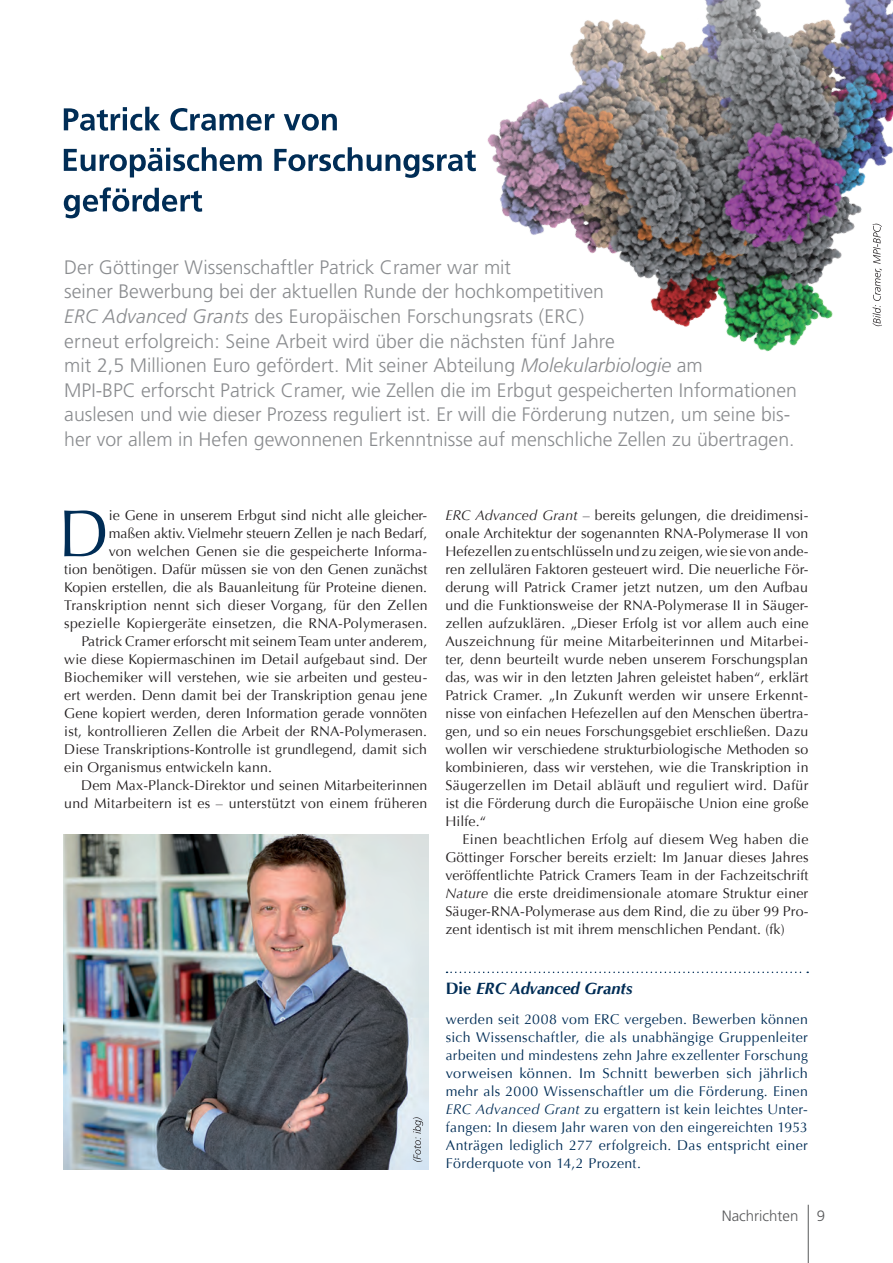
<style>
.page{position:relative;width:893px;height:1263px;background:#fff}
.page>*{position:absolute;margin:0;border:0;box-sizing:border-box;transform-origin:0 0}
.t1{font:66.6px "Optima";color:#002d56}
.t2{font:300 19.5px/24.6px "Frutiger LT Pro";color:#8a8c8f}
.t3{font:italic 700 16.5px "Optima";color:#002d56}
.t4{font:300 15px "Frutiger LT Pro";color:#57585a}
.t5{font:14.1px "Optima";letter-spacing:.01em;color:#231f20}
.t6{font:14.1px/18px "Optima";letter-spacing:.025em;color:#002d56;text-align:justify}
.s1{font-style:italic}
.s2{font-style:normal}
</style>
<div class="page">
<img style="left:487px;top:0;width:406px;height:352px">
<img style="left:64px;top:835px;width:365px;height:334px">
<svg style="left:446px;top:971px;width:362px;height:2px"></svg>
<svg style="left:873px;top:224px;width:9px;height:102px"></svg>
<hr style="left:808px;top:1205px;width:1px;height:58px;background:#57585a">
<svg style="left:64px;top:107px;width:273px;height:24px"></svg>
<svg style="left:64px;top:147px;width:412px;height:31px"></svg>
<svg style="left:64px;top:187px;width:138px;height:31px"></svg>
<svg style="left:413px;top:1117px;width:10px;height:45px"></svg>
<p class="t2" style="left:64px;top:255px;width:734px">Der Göttinger Wissenschaftler Patrick Cramer war mit<br>seiner Bewerbung bei der aktuellen Runde der hochkompetitiven<br><span class="s1">ERC Advanced Grants</span> des Europäischen Forschungsrats (ERC)<br>erneut erfolgreich: Seine Arbeit wird über die nächsten fünf Jahre<br>mit 2,5 Millionen Euro gefördert. Mit seiner Abteilung <span class="s1">Molekularbiologie</span> am<br>MPI-BPC erforscht Patrick Cramer, wie Zellen die im Erbgut gespeicherten Informationen auslesen und wie dieser Prozess reguliert ist. Er will die Förderung nutzen, um seine bis&shy;her vor allem in Hefen gewonnenen Erkenntnisse auf menschliche Zellen zu übertragen.</p>
<p class="t1" style="left:58px;top:495px;width:52px">D</p>
<p class="t5" style="left:109px;top:507px;width:320px">ie Gene in unserem Erbgut sind nicht alle gleicher-</p>
<p class="t5" style="left:109px;top:525px;width:320px">maßen aktiv. Vielmehr steuern Zellen je nach Bedarf,</p>
<p class="t5" style="left:109px;top:543px;width:320px">von welchen Genen sie die gespeicherte Informa-</p>
<p class="t5" style="left:64px;top:561px;width:365px">tion benötigen. Dafür müssen sie von den Genen zunächst</p>
<p class="t5" style="left:64px;top:579px;width:364px">Kopien erstellen, die als Bauanleitung für Proteine dienen.</p>
<p class="t5" style="left:64px;top:597px;width:365px">Transkription nennt sich dieser Vorgang, für den Zellen</p>
<p class="t5" style="left:64px;top:615px;width:365px">spezielle Kopiergeräte einsetzen, die RNA-Polymerasen.</p>
<p class="t5" style="left:81px;top:633px;width:347px">Patrick Cramer erforscht mit seinem Team unter anderem,</p>
<p class="t5" style="left:64px;top:651px;width:365px">wie diese Kopiermaschinen im Detail aufgebaut sind. Der</p>
<p class="t5" style="left:64px;top:669px;width:365px">Biochemiker will verstehen, wie sie arbeiten und gesteu-</p>
<p class="t5" style="left:64px;top:687px;width:364px">ert werden. Denn damit bei der Transkription genau jene</p>
<p class="t5" style="left:64px;top:705px;width:365px">Gene kopiert werden, deren Information gerade vonnöten</p>
<p class="t5" style="left:64px;top:723px;width:364px">ist, kontrollieren Zellen die Arbeit der RNA-Polymerasen.</p>
<p class="t5" style="left:64px;top:741px;width:364px">Diese Transkriptions-Kontrolle ist grundlegend, damit sich</p>
<p class="t5" style="left:64px;top:759px;width:209px">ein Organismus entwickeln kann.</p>
<p class="t5" style="left:81px;top:777px;width:348px">Dem Max-Planck-Direktor und seinen Mitarbeiterinnen</p>
<p class="t5" style="left:64px;top:795px;width:365px">und Mitarbeitern ist es – unterstützt von einem früheren</p>
<p class="t5" style="left:445px;top:507px;width:365px"><span class="s1">ERC Advanced Grant</span> – bereits gelungen, die dreidimensi-</p>
<p class="t5" style="left:445px;top:525px;width:365px">onale Architektur der sogenannten RNA-Polymerase II von</p>
<p class="t5" style="left:445px;top:543px;width:364px">Hefezellen zu entschlüsseln und zu zeigen, wie sie von ande-</p>
<p class="t5" style="left:445px;top:561px;width:365px">ren zellulären Faktoren gesteuert wird. Die neuerliche För-</p>
<p class="t5" style="left:445px;top:579px;width:364px">derung will Patrick Cramer jetzt nutzen, um den Aufbau</p>
<p class="t5" style="left:445px;top:597px;width:365px">und die Funktionsweise der RNA-Polymerase II in Säuger-</p>
<p class="t5" style="left:445px;top:615px;width:365px">zellen aufzuklären. „Dieser Erfolg ist vor allem auch eine</p>
<p class="t5" style="left:445px;top:633px;width:365px">Auszeichnung für meine Mitarbeiterinnen und Mitarbei-</p>
<p class="t5" style="left:445px;top:651px;width:364px">ter, denn beurteilt wurde neben unserem Forschungsplan</p>
<p class="t5" style="left:445px;top:669px;width:365px">das, was wir in den letzten Jahren geleistet haben“, erklärt</p>
<p class="t5" style="left:445px;top:687px;width:364px">Patrick Cramer. „In Zukunft werden wir unsere Erkennt-</p>
<p class="t5" style="left:445px;top:705px;width:365px">nisse von einfachen Hefezellen auf den Menschen übertra-</p>
<p class="t5" style="left:445px;top:723px;width:365px">gen, und so ein neues Forschungsgebiet erschließen. Dazu</p>
<p class="t5" style="left:445px;top:741px;width:365px">wollen wir verschiedene strukturbiologische Methoden so</p>
<p class="t5" style="left:445px;top:759px;width:365px">kombinieren, dass wir verstehen, wie die Transkription in</p>
<p class="t5" style="left:445px;top:777px;width:364px">Säugerzellen im Detail abläuft und reguliert wird. Dafür</p>
<p class="t5" style="left:445px;top:795px;width:365px">ist die Förderung durch die Europäische Union eine große</p>
<p class="t5" style="left:445px;top:813px;width:42px">Hilfe.“</p>
<p class="t5" style="left:462px;top:831px;width:348px">Einen beachtlichen Erfolg auf diesem Weg haben die</p>
<p class="t5" style="left:445px;top:849px;width:365px">Göttinger Forscher bereits erzielt: Im Januar dieses Jahres</p>
<p class="t5" style="left:445px;top:867px;width:365px">veröffentlichte Patrick Cramers Team in der Fachzeitschrift</p>
<p class="t5" style="left:445px;top:885px;width:364px"><span class="s1">Nature</span> die erste dreidimensionale atomare Struktur einer</p>
<p class="t5" style="left:445px;top:903px;width:365px">Säuger-RNA-Polymerase aus dem Rind, die zu über 99 Pro-</p>
<p class="t5" style="left:445px;top:921px;width:341px">zent identisch ist mit ihrem menschlichen Pendant. (fk)</p>
<p class="t3" style="left:446px;top:979px;width:188px"><span class="s2">Die</span> ERC Advanced Grants</p>
<p class="t6" style="left:446px;top:1011px;width:364px">werden seit 2008 vom ERC vergeben. Bewerben können sich Wissenschaftler, die als unabhängige Gruppenleiter arbeiten und mindestens zehn Jahre exzellenter Forschung vorweisen können. Im Schnitt bewerben sich jährlich mehr als 2000 Wissenschaftler um die Förderung. Einen <span class="s1">ERC Advanced Grant</span> zu ergattern ist kein leichtes Unter&shy;fangen: In diesem Jahr waren von den eingereichten 1953<br>Anträgen lediglich 277 erfolgreich. Das entspricht einer Förderquote von 14,2 Prozent.</p>
<p class="t4" style="left:722px;top:1207px;width:105px">Nachrichten 9</p>
</div>
